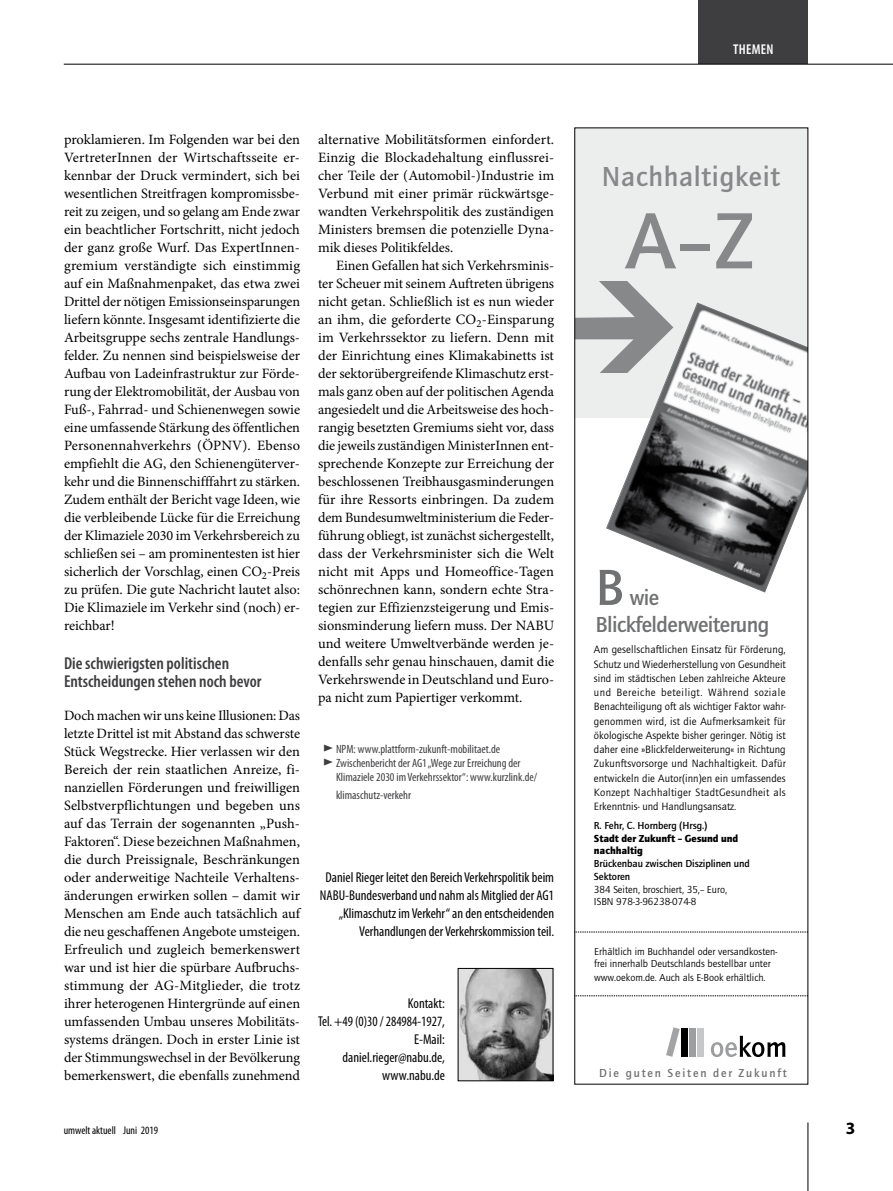
<style>
.page{position:relative;width:893px;height:1191px;background:#fff}
.page>*{position:absolute;margin:0;border:0;box-sizing:border-box;transform-origin:0 0}
.t1{font:700 82.5px "Quay Itc T";color:#87888a}
.t2{font:700 52.5px "Quay Itc T";color:#707172}
.t3{font:700 28.5px "Quay Itc T";letter-spacing:.025em;color:#87888a}
.t4{font:700 22.5px/27px "Quay Itc T";letter-spacing:-.025em;color:#707172}
.t5{font:600 condensed 17.25px/18px "Myriad Pro";color:#3e3d40}
.t6{font:700 17.25px "Myriad Pro";color:#000}
.t7{font:14.25px/18px "Minion Pro";color:#000;text-align:justify}
.t8{font:condensed 14.25px/18px "Myriad Pro";color:#000;text-align:right}
.t9{font:600 condensed 14.25px "Myriad Pro";letter-spacing:.02em;color:#fff}
.t10{font:condensed 12px/14.2px "Myriad Pro";color:#3e3d40}
.t11{font:700 12px "Quay Itc T";letter-spacing:.15em;color:#707172}
.t12{font:condensed 11.25px "Myriad Pro";color:#000}
.t13{font:10.95px/14.2px "Quay Itc T";color:#000;text-align:justify}
.t14{font:10.5px/12px "Quay Itc T";color:#000}
.t15{font:700 10.5px/12.8px "Quay Itc T";letter-spacing:-.005em;color:#000}
.t16{font:10.5px/12.8px "Quay Itc T Blac";letter-spacing:-.005em;color:#000}
</style>
<div class="page">
<hr style="left:807px;top:1122px;width:1px;height:69px;background:#000">
<div style="left:699px;top:0;width:109px;height:64px;background:#3e3d40"></div>
<hr style="left:64px;top:64px;width:829px;height:1px;background:#000">
<img style="left:460px;top:970px;width:91px;height:109px">
<div style="left:458px;top:968px;width:95px;height:113px;border:1px solid #000"></div>
<div style="left:575px;top:128px;width:233px;height:290px;background:#eceded"></div>
<svg style="left:576px;top:281px;width:72px;height:92px"></svg>
<div style="left:698px;top:1028px;width:6px;height:28px;background:#c6c7c8"></div>
<div style="left:689px;top:1028px;width:7px;height:28px;background:#9c9e9f"></div>
<div style="left:681px;top:1028px;width:7px;height:28px;background:#000"></div>
<svg style="left:666px;top:1027px;width:14px;height:29px"></svg>
<svg style="left:711px;top:1035px;width:74px;height:22px"></svg>
<svg style="left:576px;top:995px;width:230px;height:1px"></svg>
<svg style="left:576px;top:931px;width:230px;height:1px"></svg>
<svg style="left:606px;top:302px;width:200px;height:290px"></svg>
<p class="t7" style="left:64px;top:131px;width:238px">proklamieren. Im Folgenden war bei den VertreterInnen der Wirtschaftsseite er&shy;kennbar der Druck vermindert, sich bei wesentlichen Streitfragen kompromissbe&shy;reit zu zeigen, und so gelang am Ende zwar ein beachtlicher Fortschritt, nicht jedoch der ganz große Wurf. Das ExpertInnen&shy;gremium verständigte sich einstimmig auf ein Maßnahmenpaket, das etwa zwei Drittel der nötigen Emissionseinsparungen liefern könnte. Insgesamt identifizierte die Arbeitsgruppe sechs zentrale Handlungs&shy;felder. Zu nennen sind beispielsweise der Aufbau von Ladeinfrastruktur zur Förde&shy;rung der Elektromobilität, der Ausbau von Fuß-, Fahrrad- und Schienenwegen sowie eine umfassende Stärkung des öffentlichen Personennahverkehrs (ÖPNV). Ebenso empfiehlt die AG, den Schienengüterver&shy;kehr und die Binnenschifffahrt zu stärken.<br>Zudem enthält der Bericht vage Ideen, wie die verbleibende Lücke für die Erreichung der Klimaziele 2030 im Verkehrsbereich zu schließen sei – am prominentesten ist hier sicherlich der Vorschlag, einen CO<sub>2</sub>-Preis zu prüfen. Die gute Nachricht lautet also:<br>Die Klimaziele im Verkehr sind (noch) er&shy;reichbar!</p>
<p class="t5" style="left:64px;top:654px;width:199px">Die schwierigsten politischen<br>Entscheidungen stehen noch bevor</p>
<p class="t7" style="left:64px;top:707px;width:238px">Doch machen wir uns keine Illusionen: Das letzte Drittel ist mit Abstand das schwerste Stück Wegstrecke. Hier verlassen wir den Bereich der rein staatlichen Anreize, fi&shy;nanziellen Förderungen und freiwilligen Selbstverpflichtungen und begeben uns auf das Terrain der sogenannten „Push-Faktoren“. Diese bezeichnen Maßnahmen, die durch Preissignale, Beschränkungen oder anderweitige Nachteile Verhaltens&shy;änderungen erwirken sollen – damit wir Menschen am Ende auch tatsächlich auf die neu geschaffenen Angebote umsteigen.<br>Erfreulich und zugleich bemerkenswert war und ist hier die spürbare Aufbruchs&shy;stimmung der AG-Mitglieder, die trotz ihrer heterogenen Hintergründe auf einen umfassenden Umbau unseres Mobilitäts&shy;systems drängen. Doch in erster Linie ist der Stimmungswechsel in der Bevölkerung bemerkenswert, die ebenfalls zunehmend</p>
<p class="t7" style="left:318px;top:131px;width:238px">alternative Mobilitätsformen einfordert.<br>Einzig die Blockadehaltung einflussrei&shy;cher Teile der (Automobil-)Industrie im Verbund mit einer primär rückwärtsge&shy;wandten Verkehrspolitik des zuständigen Ministers bremsen die potenzielle Dyna&shy;mik dieses Politikfeldes.</p>
<p class="t7" style="left:318px;top:257px;width:238px;text-indent:18px">Einen Gefallen hat sich Verkehrsminis&shy;ter Scheuer mit seinem Auftreten übrigens nicht getan. Schließlich ist es nun wieder an ihm, die geforderte CO<sub>2</sub>-Einsparung im Verkehrssektor zu liefern. Denn mit der Einrichtung eines Klimakabinetts ist der sektorübergreifende Klimaschutz erst&shy;mals ganz oben auf der politischen Agenda angesiedelt und die Arbeitsweise des hoch&shy;rangig besetzten Gremiums sieht vor, dass die jeweils zuständigen MinisterInnen ent&shy;sprechende Konzepte zur Erreichung der beschlossenen Treibhausgasminderungen für ihre Ressorts einbringen. Da zudem dem Bundesumweltministerium die Feder&shy;führung obliegt, ist zunächst sichergestellt, dass der Verkehrsminister sich die Welt nicht mit Apps und Homeoffice-Tagen schönrechnen kann, sondern echte Stra&shy;tegien zur Effizienzsteigerung und Emis&shy;sionsminderung liefern muss. Der NABU und weitere Umweltverbände werden je&shy;denfalls sehr genau hinschauen, damit die Verkehrswende in Deutschland und Euro&shy;pa nicht zum Papiertiger verkommt.</p>
<p class="t10" style="left:336px;top:741px;width:203px">NPM: www.plattform-zukunft-mobilitaet.de<br>Zwischenbericht der AG1 „Wege zur Erreichung der<br>Klimaziele 2030 im Verkehrssektor“: www.kurzlink.de/</p>
<p class="t10" style="left:336px;top:788px;width:77px">klimaschutz-verkehr</p>
<p class="t8" style="left:320px;top:868px;width:236px">Daniel Rieger leitet den Bereich Verkehrspolitik beim NABU-Bundesverband und nahm als Mitglied der AG1 „Klimaschutz im Verkehr“ an den entscheidenden Verhandlungen der Verkehrskommission teil.</p>
<p class="t8" style="left:318px;top:994px;width:128px">Kontakt:<br>Tel. +49 (0)30 / 284984-1927,<br>E-Mail: daniel.rieger@nabu.de, www.nabu.de</p>
<p class="t9" style="left:733px;top:40px;width:42px">THEMEN</p>
<h3 class="t3" style="left:602px;top:160px;width:180px">Nachhaltigkeit</h3>
<h1 class="t1" style="left:626px;top:195px;width:130px">A–Z</h1>
<h2 class="t2" style="left:595px;top:558px;width:30px">B</h2>
<h3 class="t4" style="left:595px;top:584px;width:176px;text-indent:34px">wie<br>Blickfelderweiterung</h3>
<p class="t13" style="left:594px;top:642px;width:193px">Am gesellschaftlichen Einsatz für Förderung, Schutz und Wiederherstellung von Gesundheit sind im städtischen Leben zahlreiche Akteure und Bereiche beteiligt. Während soziale Benachteiligung oft als wichtiger Faktor wahr&shy;genommen wird, ist die Aufmerksamkeit für ökologische Aspekte bisher geringer. Nötig ist daher eine »Blickfelderweiterung« in Richtung Zukunftsvorsorge und Nachhaltigkeit. Dafür entwickeln die Autor(inn)en ein umfassendes Konzept Nachhaltiger StadtGesundheit als Erkenntnis- und Handlungsansatz.</p>
<p class="t15" style="left:594px;top:819px;width:115px">R. Fehr, C. Hornberg (Hrsg.)</p>
<p class="t16" style="left:594px;top:831px;width:146px">Stadt der Zukunft – Gesund und nachhaltig</p>
<p class="t15" style="left:594px;top:857px;width:157px">Brückenbau zwischen Disziplinen und<br>Sektoren</p>
<p class="t14" style="left:594px;top:883px;width:135px;line-height:12.8px">384 Seiten, broschiert, 35,– Euro,<br>ISBN 978-3-96238-074-8</p>
<p class="t14" style="left:594px;top:945px;width:185px">Erhältlich im Buchhandel oder versandkosten&shy;frei innerhalb Deutschlands bestellbar unter</p>
<p class="t14" style="left:594px;top:971px;width:173px">www.oekom.de. Auch als E-Book erhältlich.</p>
<p class="t11" style="left:599px;top:1066px;width:189px">Die guten Seiten der Zukunft</p>
<p class="t12" style="left:64px;top:1123px;width:96px">umwelt aktuell Juni 2019</p>
<p class="t6" style="left:846px;top:1117px;width:11px">3</p>
</div>
